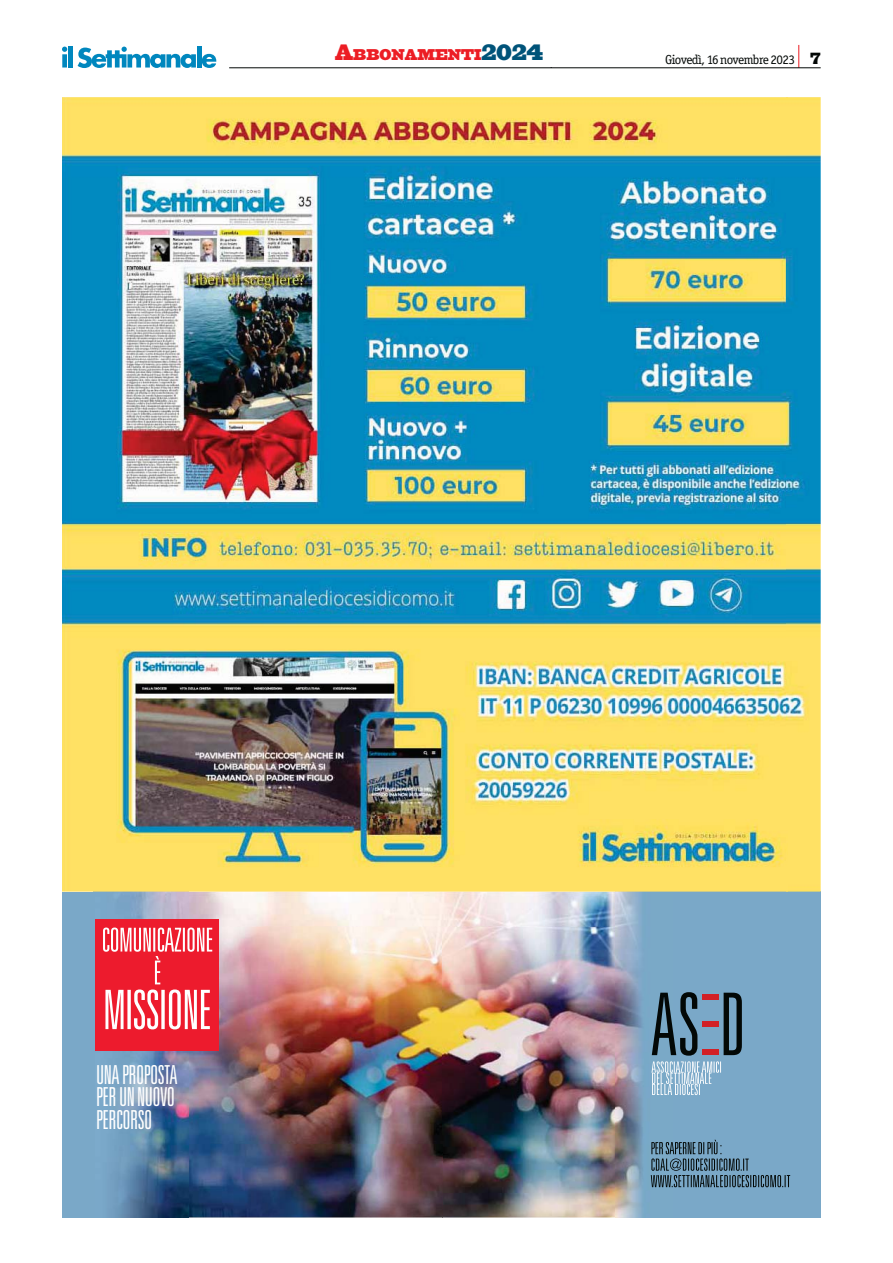
<style>
.page{position:relative;width:893px;height:1263px;background:#fff}
.page>*{position:absolute;margin:0;border:0;box-sizing:border-box;transform-origin:0 0}
.t1{font:300 ultra-condensed 26.1px/22.5px "Univers LT";letter-spacing:-.02em;color:#fff;text-align:justify;scale:.94 1}
.t2{font:15.45px "Giza Five Five";color:#ec1d24}
.t3{font:13.05px "Officina Ser ITC";letter-spacing:-.04em;color:#030806}
.s1{font-size:22.2px}
.s2{font-size:22.2px;color:#005379}
.s3{font-family:"Giza Five Five";font-size:16.2px}
</style>
<div class="page">
<svg style="left:62px;top:47px;width:5px;height:21px"></svg>
<div style="left:68px;top:46px;width:5px;height:22px;background:#0087be"></div>
<svg style="left:78px;top:47px;width:118px;height:21px"></svg>
<div style="left:197px;top:46px;width:5px;height:22px;background:#0087be"></div>
<svg style="left:202px;top:54px;width:14px;height:14px"></svg>
<svg style="left:798px;top:45px;width:1px;height:23px"></svg>
<hr style="left:229px;top:68px;width:592px;height:1px;background:#030806">
<div style="left:62px;top:892px;width:126px;height:326px;background:#7aa8c8"></div>
<img style="left:188px;top:893px;width:427px;height:34px">
<img style="left:188px;top:927px;width:427px;height:291px">
<img style="left:113px;top:893px;width:75px;height:325px">
<div style="left:672px;top:892px;width:149px;height:326px;background:#7aa8c8"></div>
<img style="left:615px;top:893px;width:57px;height:325px">
<div style="left:95px;top:919px;width:124px;height:132px;background:#ed1b2d"></div>
<svg style="left:103px;top:928px;width:109px;height:101px"></svg>
<svg style="left:651px;top:1140px;width:139px;height:47px"></svg>
<svg style="left:651px;top:992px;width:91px;height:103px"></svg>
<img style="left:62px;top:97px;width:724px;height:795px">
<img style="left:786px;top:97px;width:35px;height:795px">
<img style="left:96px;top:892px;width:576px;height:1px">
<p class="t2" style="left:335px;top:50px;width:210px"><span class="s1">A</span>BBONAMENTI<span class="s2">2024</span></p>
<p class="t3" style="left:665px;top:52px;width:157px">Giovedì, 16 novembre 2023 <span class="s3">7</span></p>
<p class="t1" style="left:96px;top:1066px;width:88px">UNA PROPOSTA PER UN NUOVO PERCORSO</p>
</div>
